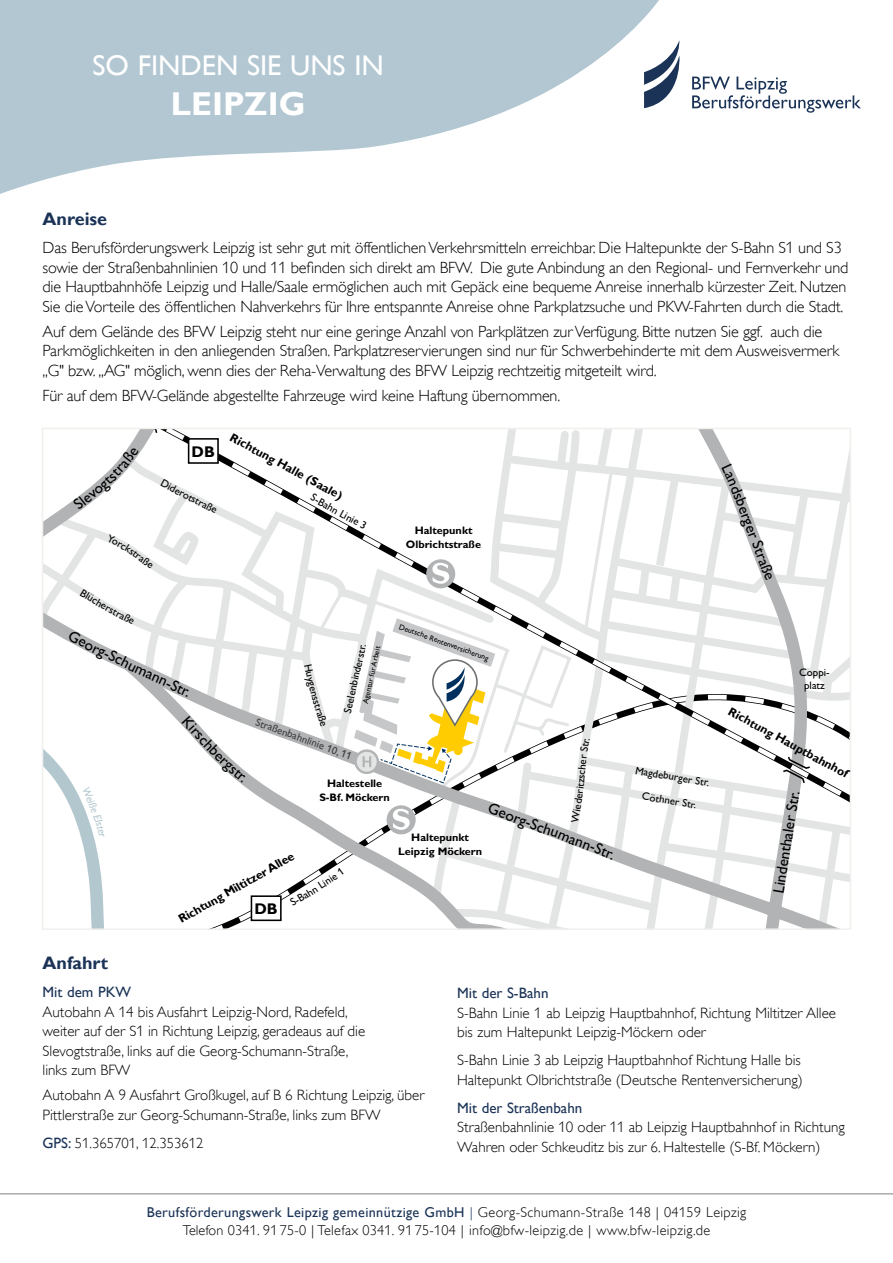
<style>
.page{position:relative;width:893px;height:1263px;background:#fff}
.page>*{position:absolute;margin:0;border:0;box-sizing:border-box;transform-origin:0 0}
.t1{font:700 33px "Gill Sans Alt One WGL";color:#fff}
.t2{font:28.5px "Gill Sans Alt One WGL";color:#fff}
.t3{font:700 18px "Gill Sans Alt One WGL";color:#1b3357}
.t4{font:16.2px/19.5px "Gill Sans Alt One WGL Light";letter-spacing:-.01em;color:#000}
.t5{font:15.6px "Gill Sans Alt One WGL";color:#000}
.t6{font:700 15.6px "Gill Sans Alt One WGL";color:#000}
.t7{font:15px/19.5px "Gill Sans Alt One WGL Light";color:#000}
.t8{font:15px "Gill Sans Alt One WGL";color:#1b3357}
.t9{font:14.7px "Gill Sans Alt One WGL Light";color:#000}
.t10{font:14.25px "Gill Sans Alt One WGL";letter-spacing:.025em;color:#1b3357}
.t11{font:14.25px "Gill Sans Alt One WGL Light";letter-spacing:.025em;color:#000}
.t12{font:700 12px "Gill Sans Alt One WGL";color:#000}
.t13{font:700 10.95px/14px "Gill Sans Alt One WGL";color:#000;text-align:center}
.t14{font:10.95px/13px "Gill Sans Alt One WGL";color:#000;text-align:center}
.t15{font:10.95px "Gill Sans Alt One WGL";color:#3e3d40}
.t16{font:7.8px "Gill Sans Alt One WGL";color:#000}
.s1{font-family:"Gill Sans Alt One WGL";font-size:15px;color:#1b3357}
.s2{font-family:"Gill Sans Alt One WGL Light"}
.s3{font-family:"Gill Sans Alt One WGL Light";color:#000}
</style>
<div class="page">
<svg style="left:0;top:0;width:659px;height:194px;fill:#b2c7d2"></svg>
<hr style="left:0;top:1193px;width:893px;height:1px;background:#7e7f7f">
<svg style="left:644px;top:40px;width:36px;height:68px"></svg>
<svg style="left:692px;top:77px;width:169px;height:36px"></svg>
<svg style="left:683px;top:822px;width:165px;height:105px"></svg>
<svg style="left:683px;top:431px;width:165px;height:389px"></svg>
<svg style="left:781px;top:755px;width:31px;height:30px"></svg>
<svg style="left:722px;top:464px;width:28px;height:56px"></svg>
<svg style="left:758px;top:558px;width:9px;height:8px"></svg>
<svg style="left:764px;top:572px;width:9px;height:9px"></svg>
<svg style="left:782px;top:852px;width:8px;height:7px"></svg>
<svg style="left:704px;top:780px;width:4px;height:6px"></svg>
<svg style="left:691px;top:803px;width:4px;height:6px"></svg>
<svg style="left:43px;top:428px;width:640px;height:501px"></svg>
<h2 class="t2" style="left:92px;top:46px;width:293px">SO FINDEN SIE UNS IN</h2>
<h1 class="t1" style="left:171px;top:81px;width:136px">LEIPZIG</h1>
<p class="t3" style="left:43px;top:207px;width:66px">Anreise</p>
<p class="t4" style="left:43px;top:238px;width:807px">Das Berufsförderungswerk Leipzig ist sehr gut mit öffentlichen Verkehrsmitteln erreichbar. Die Haltepunkte der S-Bahn S1 und S3 sowie der Straßenbahnlinien 10 und 11 befinden sich direkt am BFW. Die gute Anbindung an den Regional- und Fernverkehr und die Hauptbahnhöfe Leipzig und Halle/Saale ermöglichen auch mit Gepäck eine bequeme Anreise innerhalb kürzester Zeit. Nutzen Sie die Vorteile des öffentlichen Nahverkehrs für Ihre entspannte Anreise ohne Parkplatzsuche und PKW-Fahrten durch die Stadt.</p>
<p class="t4" style="left:43px;top:321px;width:798px">Auf dem Gelände des BFW Leipzig steht nur eine geringe Anzahl von Parkplätzen zur Verfügung. Bitte nutzen Sie ggf. auch die<br>Parkmöglichkeiten in den anliegenden Straßen. Parkplatzreservierungen sind nur für Schwerbehinderte mit dem Ausweisvermerk ,,G" bzw. ,,AG" möglich, wenn dies der Reha-Verwaltung des BFW Leipzig rechtzeitig mitgeteilt wird.</p>
<p class="t4" style="left:43px;top:386px;width:519px">Für auf dem BFW-Gelände abgestellte Fahrzeuge wird keine Haftung übernommen.</p>
<p class="t14" style="left:105px;top:598px;width:19px;rotate:29deg">erst</p>
<p class="t5" style="left:98px;top:637px;width:33px;rotate:26deg">rg-Sc</p>
<p class="t6" style="left:192px;top:441px;width:25px">DB</p>
<p class="t14" style="left:172px;top:480px;width:25px;rotate:28deg">idero</p>
<p class="t14" style="left:192px;top:490px;width:22px;rotate:27deg">tstra</p>
<p class="t12" style="left:234px;top:429px;width:128px;rotate:28deg">Richtung Halle (Saale)</p>
<p class="t14" style="left:348px;top:509px;width:17px;rotate:28deg">inie</p>
<p class="t13" style="left:406px;top:523px;width:77px">Haltepunkt<br>Olbrichtstraße</p>
<p class="t16" style="left:360px;top:702px;width:60px;rotate:-77deg">Agentur für Arbeit</p>
<p class="t14" style="left:349px;top:676px;width:22px;rotate:-76deg">nder</p>
<p class="t14" style="left:343px;top:701px;width:25px;rotate:-78deg">elenb</p>
<p class="t15" style="left:259px;top:714px;width:98px;rotate:20deg">Straßenbahnlinie 10, 1</p>
<p class="t12" style="left:176px;top:913px;width:132px;rotate:-30deg">Richtung Miltitzer Allee</p>
<p class="t6" style="left:254px;top:898px;width:25px">DB</p>
<p class="t13" style="left:319px;top:776px;width:72px">Haltestelle<br>S-Bf. Möckern</p>
<p class="t16" style="left:401px;top:621px;width:96px;rotate:20deg">Deutsche Rentenversicherung</p>
<p class="t13" style="left:398px;top:830px;width:86px">Haltepunkt<br>Leipzig Möckern</p>
<p class="t5" style="left:503px;top:801px;width:35px;rotate:21deg">eorg-</p>
<p class="t5" style="left:758px;top:515px;width:59px;rotate:69deg">ger Str ß</p>
<p class="t14" style="left:684px;top:772px;width:23px;rotate:9deg">er St</p>
<p class="t14" style="left:643px;top:789px;width:51px;rotate:10deg">Cöthner St</p>
<p class="t14" style="left:799px;top:666px;width:32px">Coppi&shy;platz</p>
<p class="t12" style="left:733px;top:703px;width:136px;rotate:28deg">Richtung Hauptbahnhof</p>
<p class="t5" style="left:781px;top:809px;width:22px;rotate:-80deg">Str.</p>
<p class="t5" style="left:774px;top:850px;width:38px;rotate:-81deg">thaler</p>
<p class="t5" style="left:768px;top:891px;width:36px;rotate:-81deg">Linde</p>
<p class="t3" style="left:43px;top:951px;width:67px">Anfahrt</p>
<p class="t8" style="left:43px;top:982px;width:90px">Mit dem PKW</p>
<p class="t7" style="left:43px;top:1002px;width:324px">Autobahn A 14 bis Ausfahrt Leipzig-Nord, Radefeld, weiter auf der S1 in Richtung Leipzig, geradeaus auf die Slevogtstraße, links auf die Georg-Schumann-Straße, links zum BFW</p>
<p class="t7" style="left:43px;top:1085px;width:383px">Autobahn A 9 Ausfahrt Großkugel, auf B 6 Richtung Leipzig, über<br>Pittlerstraße zur Georg-Schumann-Straße, links zum BFW</p>
<p class="t9" style="left:43px;top:1133px;width:162px"><span class="s1">GPS:</span> 51.365701, 12.353612</p>
<p class="t8" style="left:457px;top:983px;width:93px">Mit der S-Bahn</p>
<p class="t7" style="left:457px;top:1003px;width:381px">S-Bahn Linie 1 ab Leipzig Hauptbahnhof, Richtung Miltitzer Allee bis zum Haltepunkt Leipzig-Möckern oder</p>
<p class="t7" style="left:457px;top:1050px;width:347px">S-Bahn Linie 3 ab Leipzig Hauptbahnhof Richtung Halle bis<br>Haltepunkt Olbrichtstraße (Deutsche Rentenversicherung)</p>
<p class="t8" style="left:457px;top:1097px;width:127px">Mit der Straßenbahn</p>
<p class="t7" style="left:457px;top:1117px;width:389px">Straßenbahnlinie 10 oder 11 ab Leipzig Hauptbahnhof in Richtung<br>Wahren oder Schkeuditz bis zur 6. Haltestelle (S-Bf. Möckern)</p>
<p class="t10" style="left:147px;top:1202px;width:601px">Berufsförderungswerk Leipzig gemeinnützige GmbH <span class="s2">|</span> <span class="s3">Georg-Schumann-Straße 148 | 04159 Leipzig</span></p>
<p class="t11" style="left:183px;top:1220px;width:529px">Telefon 0341. 91 75-0 | Telefax 0341. 91 75-104 | info@bfw-leipzig.de | www.bfw-leipzig.de</p>
</div>
